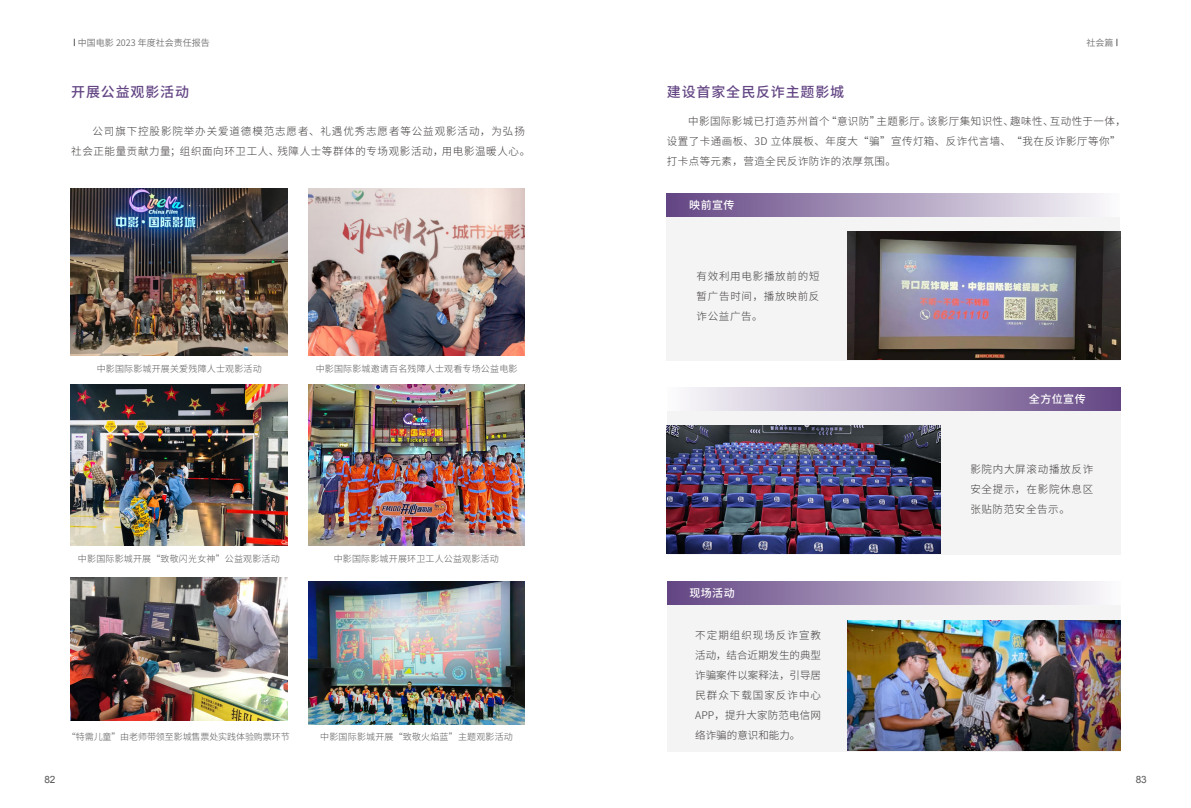
<style>
.page{position:relative;width:1191px;height:808px;background:#fff}
.page>*{position:absolute;margin:0;border:0;box-sizing:border-box;transform-origin:0 0}
.t1{font:500 14px "Source Han Sans CN";letter-spacing:.06em;color:#634584}
.t2{font:500 11px "Source Han Sans CN";letter-spacing:.04em;color:#fff}
.t3{font:300 10.5px/20px "Source Han Sans CN";letter-spacing:.06em;color:#3e3a39;text-align:justify}
.t4{font:300 10.5px/20px "Source Han Sans CN";letter-spacing:.04em;color:#3e3a39}
.t5{font:10px "Arial";color:#595757}
.t6{font:300 9px "Source Han Sans CN";letter-spacing:.02em;color:#595757}
.t7{font:300 9px "Source Han Sans CN";letter-spacing:-.01em;color:#595757}
.t8{font:9px "Source Han Sans SC";color:#727171}
</style>
<div class="page">
<div style="left:666px;top:605px;width:454px;height:146px;background:#f4f4f4"></div>
<img style="left:847px;top:620px;width:273px;height:131px">
<div style="left:666px;top:582px;width:454px;height:23px;background:linear-gradient(to right,#624483,#fbfbfc)"></div>
<div style="left:667px;top:411px;width:453px;height:144px;background:#f4f4f4"></div>
<img style="left:667px;top:426px;width:273px;height:127px">
<div style="left:667px;top:387px;width:453px;height:24px;background:linear-gradient(to right,#fcfcfd,#634584)"></div>
<div style="left:666px;top:217px;width:454px;height:143px;background:#f4f4f4"></div>
<img style="left:847px;top:232px;width:273px;height:127px">
<div style="left:666px;top:193px;width:454px;height:24px;background:linear-gradient(to right,#624483,#fbfbfc)"></div>
<img style="left:71px;top:188px;width:216px;height:168px">
<img style="left:308px;top:188px;width:217px;height:168px">
<img style="left:71px;top:577px;width:216px;height:143px">
<img style="left:71px;top:384px;width:216px;height:161px">
<img style="left:308px;top:384px;width:217px;height:161px">
<img style="left:308px;top:581px;width:217px;height:143px">
<p class="t8" style="left:78px;top:37px;width:133px">中国电影 2023 年度社会责任报告</p>
<p class="t8" style="left:1086px;top:37px;width:28px">社会篇</p>
<h1 class="t1" style="left:71px;top:84px;width:119px">开展公益观影活动</h1>
<p class="t3" style="left:71px;top:122px;width:460px;text-indent:21px">公司旗下控股影院举办关爱道德模范志愿者、礼遇优秀志愿者等公益观影活动，为弘扬社会正能量贡献力量；组织面向环卫工人、残障人士等群体的专场观影活动，用电影温暖人心。</p>
<p class="t6" style="left:97px;top:364px;width:167px">中影国际影城开展关爱残障人士观影活动</p>
<p class="t6" style="left:316px;top:364px;width:203px">中影国际影城邀请百名残障人士观看专场公益电影</p>
<p class="t6" style="left:78px;top:553px;width:203px">中影国际影城开展“致敬闪光女神”公益观影活动</p>
<p class="t6" style="left:334px;top:553px;width:167px">中影国际影城开展环卫工人公益观影活动</p>
<p class="t7" style="left:67px;top:732px;width:224px">“特需儿童”由老师带领至影城售票处实践体验购票环节</p>
<p class="t6" style="left:320px;top:732px;width:194px">中影国际影城开展“致敬火焰蓝”主题观影活动</p>
<h1 class="t1" style="left:667px;top:84px;width:179px">建设首家全民反诈主题影城</h1>
<p class="t4" style="left:667px;top:112px;width:460px;text-indent:21px">中影国际影城已打造苏州首个“意识防”主题影厅。该影厅集知识性、趣味性、互动性于一体，设置了卡通画板、3D 立体展板、年度大“骗”宣传灯箱、反诈代言墙、“我在反诈影厅等你”打卡点等元素，营造全民反诈防诈的浓厚氛围。</p>
<p class="t2" style="left:689px;top:199px;width:47px">映前宣传</p>
<p class="t3" style="left:696px;top:266px;width:124px">有效利用电影播放前的短暂广告时间，播放映前反诈公益广告。</p>
<p class="t2" style="left:689px;top:587px;width:47px">现场活动</p>
<p class="t3" style="left:695px;top:626px;width:127px">不定期组织现场反诈宣教活动，结合近期发生的典型诈骗案件以案释法，引导居民群众下载国家反诈中心APP，提升大家防范电信网络诈骗的意识和能力。</p>
<p class="t2" style="left:1029px;top:393px;width:58px">全方位宣传</p>
<p class="t3" style="left:970px;top:460px;width:124px">影院内大屏滚动播放反诈安全提示，在影院休息区张贴防范安全告示。</p>
<p class="t5" style="left:44px;top:773px;width:13px">82</p>
<p class="t5" style="left:1135px;top:773px;width:13px">83</p>
</div>
